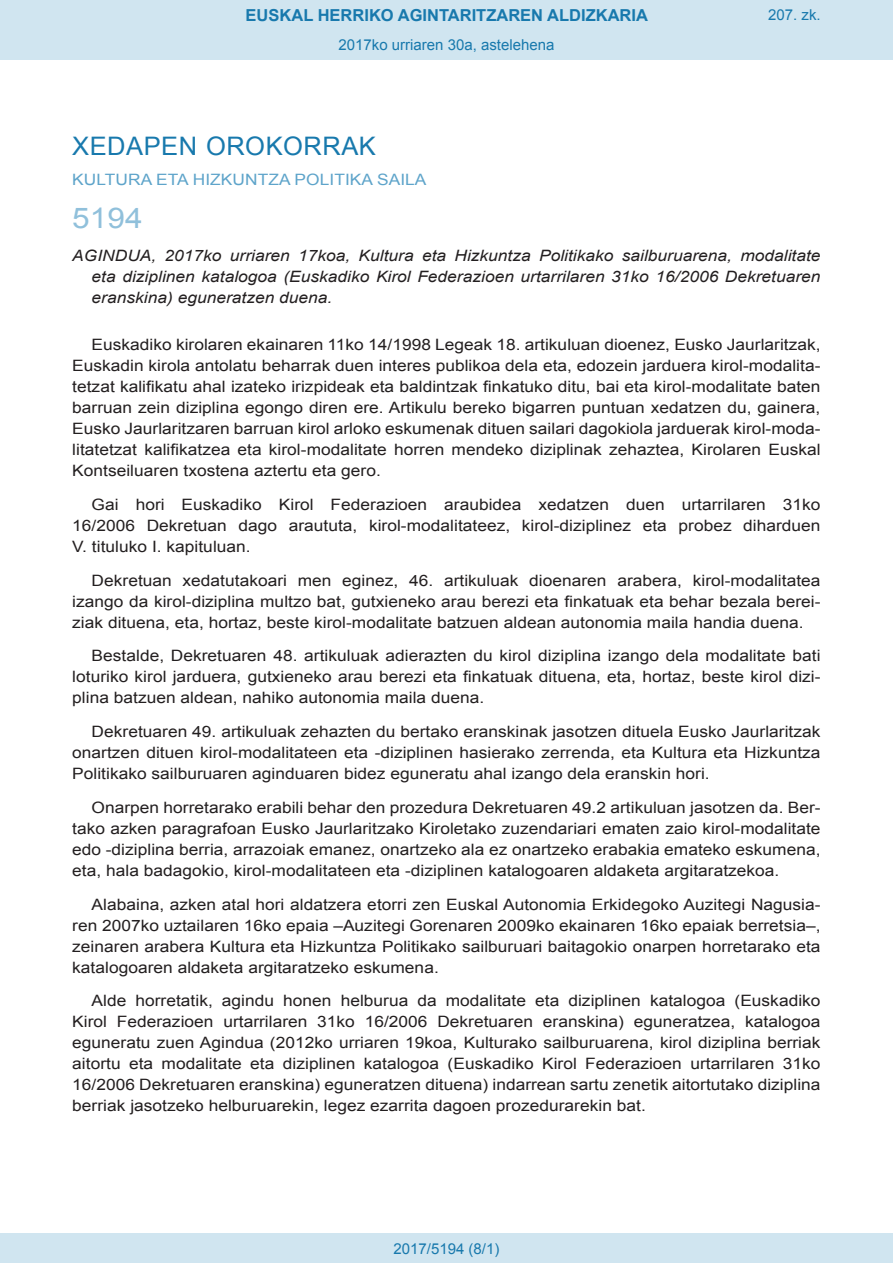
<style>
.page{position:relative;width:893px;height:1263px;background:#fff}
.page>*{position:absolute;margin:0;border:0;box-sizing:border-box;transform-origin:0 0}
.BOPVOrden{font:28.5px "Arial";color:#90c0db;scale:1.11 1}
.BOPVSeccion{font:25.5px "Arial";letter-spacing:.02em;color:#1879ad}
.t1{font:700 16.5px "Arial";color:#1879ad}
.BOPVDetalle{font:15.6px/21px "Arial";color:#231f20;text-align:justify;scale:1.11 1}
.BOPVTitulo{font:italic 15.6px/21px "Arial";color:#231f20;text-align:justify;scale:1.11 1}
.BOPVOrganismo{font:15.6px "Arial";letter-spacing:.005em;color:#5ea4ca;scale:1.11 1}
.Paginacion_Centro{font:15px "Arial";color:#1879ad}
</style>
<div class="page">
<div style="left:0;top:0;width:893px;height:60px;background:#d0e5f0"></div>
<div style="left:0;top:1233px;width:893px;height:30px;background:#d0e5f0"></div>
<p class="t1" style="left:246px;top:4px;width:404px">EUSKAL HERRIKO AGINTARITZAREN ALDIZKARIA</p>
<p class="Paginacion_Centro" style="left:338px;top:35px;width:217px">2017ko urriaren 30a, astelehena</p>
<p class="Paginacion_Centro" style="left:768px;top:5px;width:54px">207. zk.</p>
<p class="BOPVSeccion" style="left:72px;top:129px;width:305px">XEDAPEN OROKORRAK</p>
<p class="BOPVOrganismo" style="left:72px;top:169px;width:321px">KULTURA ETA HIZKUNTZA POLITIKA SAILA</p>
<p class="BOPVOrden" style="left:72px;top:199px;width:65px">5194</p>
<p class="BOPVTitulo" style="left:92px;top:246px;width:658px;text-indent:-19px">AGINDUA, 2017ko urriaren 17koa, Kultura eta Hizkuntza Politikako sailburuarena, modalitate eta diziplinen katalogoa (Euskadiko Kirol Federazioen urtarrilaren 31ko 16/2006 Dekretuaren eranskina) eguneratzen duena.</p>
<p class="BOPVDetalle" style="left:72px;top:334px;width:676px;text-indent:19px">Euskadiko kirolaren ekainaren 11ko 14/1998 Legeak 18. artikuluan dioenez, Eusko Jaurlaritzak, Euskadin kirola antolatu beharrak duen interes publikoa dela eta, edozein jarduera kirol-modalita&shy;tetzat kalifikatu ahal izateko irizpideak eta baldintzak finkatuko ditu, bai eta kirol-modalitate baten barruan zein diziplina egongo diren ere. Artikulu bereko bigarren puntuan xedatzen du, gainera, Eusko Jaurlaritzaren barruan kirol arloko eskumenak dituen sailari dagokiola jarduerak kirol-moda&shy;litatetzat kalifikatzea eta kirol-modalitate horren mendeko diziplinak zehaztea, Kirolaren Euskal Kontseiluaren txostena aztertu eta gero.</p>
<p class="BOPVDetalle" style="left:72px;top:494px;width:676px;text-indent:19px">Gai hori Euskadiko Kirol Federazioen araubidea xedatzen duen urtarrilaren 31ko 16/2006 Dekretuan dago araututa, kirol-modalitateez, kirol-diziplinez eta probez diharduen V. tituluko I. kapituluan.</p>
<p class="BOPVDetalle" style="left:72px;top:570px;width:676px;text-indent:19px">Dekretuan xedatutakoari men eginez, 46. artikuluak dioenaren arabera, kirol-modalitatea izango da kirol-diziplina multzo bat, gutxieneko arau berezi eta finkatuak eta behar bezala berei&shy;ziak dituena, eta, hortaz, beste kirol-modalitate batzuen aldean autonomia maila handia duena.</p>
<p class="BOPVDetalle" style="left:72px;top:645px;width:676px;text-indent:19px">Bestalde, Dekretuaren 48. artikuluak adierazten du kirol diziplina izango dela modalitate bati loturiko kirol jarduera, gutxieneko arau berezi eta finkatuak dituena, eta, hortaz, beste kirol dizi&shy;plina batzuen aldean, nahiko autonomia maila duena.</p>
<p class="BOPVDetalle" style="left:72px;top:721px;width:676px;text-indent:19px">Dekretuaren 49. artikuluak zehazten du bertako eranskinak jasotzen dituela Eusko Jaurlaritzak onartzen dituen kirol-modalitateen eta -diziplinen hasierako zerrenda, eta Kultura eta Hizkuntza Politikako sailburuaren aginduaren bidez eguneratu ahal izango dela eranskin hori.</p>
<p class="BOPVDetalle" style="left:72px;top:797px;width:676px;text-indent:19px">Onarpen horretarako erabili behar den prozedura Dekretuaren 49.2 artikuluan jasotzen da. Ber&shy;tako azken paragrafoan Eusko Jaurlaritzako Kiroletako zuzendariari ematen zaio kirol-modalitate edo -diziplina berria, arrazoiak emanez, onartzeko ala ez onartzeko erabakia emateko eskumena, eta, hala badagokio, kirol-modalitateen eta -diziplinen katalogoaren aldaketa argitaratzekoa.</p>
<p class="BOPVDetalle" style="left:72px;top:894px;width:676px;text-indent:19px">Alabaina, azken atal hori aldatzera etorri zen Euskal Autonomia Erkidegoko Auzitegi Nagusia&shy;ren 2007ko uztailaren 16ko epaia –Auzitegi Gorenaren 2009ko ekainaren 16ko epaiak berretsia–, zeinaren arabera Kultura eta Hizkuntza Politikako sailburuari baitagokio onarpen horretarako eta katalogoaren aldaketa argitaratzeko eskumena.</p>
<p class="BOPVDetalle" style="left:72px;top:990px;width:676px;text-indent:19px">Alde horretatik, agindu honen helburua da modalitate eta diziplinen katalogoa (Euskadiko Kirol Federazioen urtarrilaren 31ko 16/2006 Dekretuaren eranskina) eguneratzea, katalogoa eguneratu zuen Agindua (2012ko urriaren 19koa, Kulturako sailburuarena, kirol diziplina berriak aitortu eta modalitate eta diziplinen katalogoa (Euskadiko Kirol Federazioen urtarrilaren 31ko 16/2006 Dekretuaren eranskina) eguneratzen dituena) indarrean sartu zenetik aitortutako diziplina berriak jasotzeko helburuarekin, legez ezarrita dagoen prozedurarekin bat.</p>
<p class="Paginacion_Centro" style="left:393px;top:1238px;width:107px">2017/5194 (8/1)</p>
</div>
